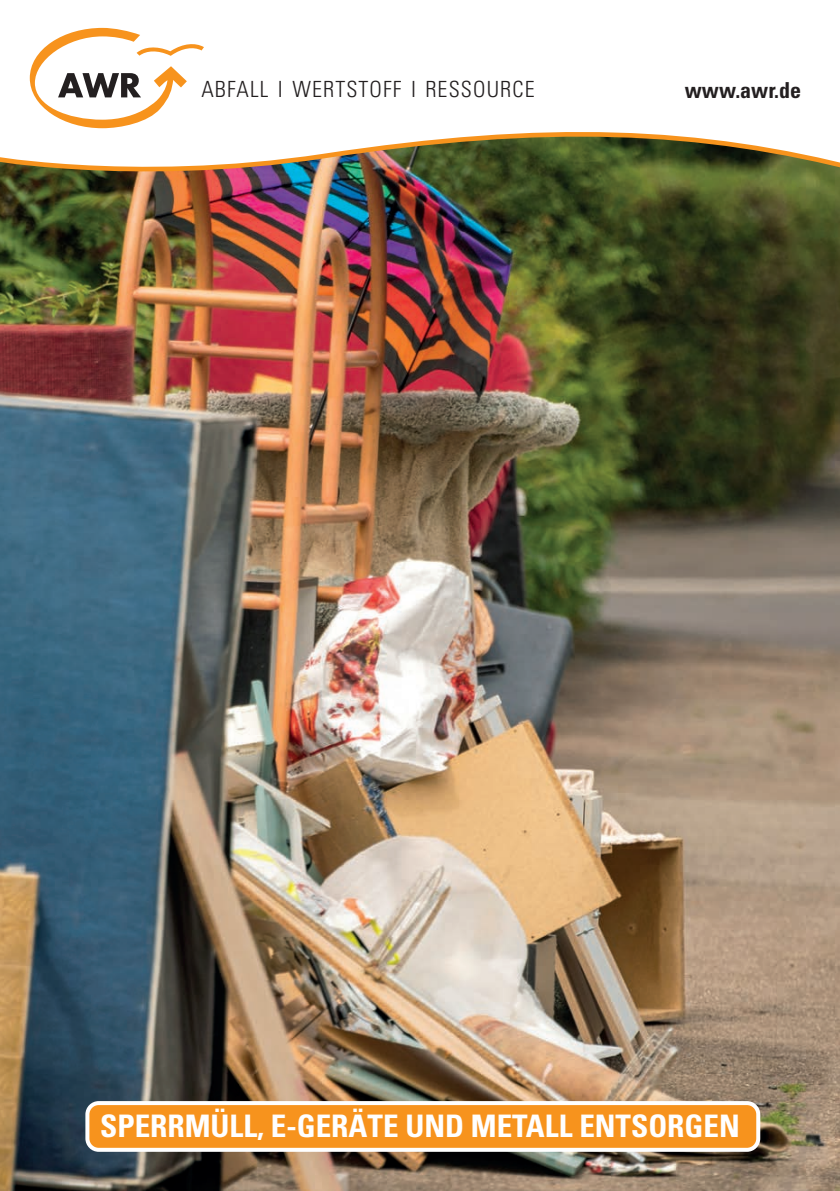
<style>
.page{position:relative;width:840px;height:1191px;background:#fff}
.page>*{position:absolute;margin:0;border:0;box-sizing:border-box;transform-origin:0 0}
.t1{font:700 condensed 31px "Univers";color:#fff}
.t2{font:300 condensed 22.2px "Univers";letter-spacing:.05em;color:#231f20}
.t3{font:700 condensed 22px "Univers";color:#231f20}
</style>
<div class="page">
<img style="left:0;top:173px;width:839px;height:1018px">
<svg style="left:0;top:128px;width:839px;height:45px"></svg>
<svg style="left:30px;top:28px;width:174px;height:100px"></svg>
<div style="left:87px;top:1103px;width:670px;height:46px;background:#f7931d;border-radius:11px"></div>
<div style="left:85px;top:1101px;width:674px;height:50px;border:4px solid #fff;border-radius:11px"></div>
<p class="t2" style="left:201px;top:76px;width:334px">ABFALL I WERTSTOFF I RESSOURCE</p>
<p class="t3" style="left:684px;top:76px;width:118px">www.awr.de</p>
<p class="t1" style="left:100px;top:1107px;width:640px">SPERRMÜLL, E-GERÄTE UND METALL ENTSORGEN</p>
</div>
